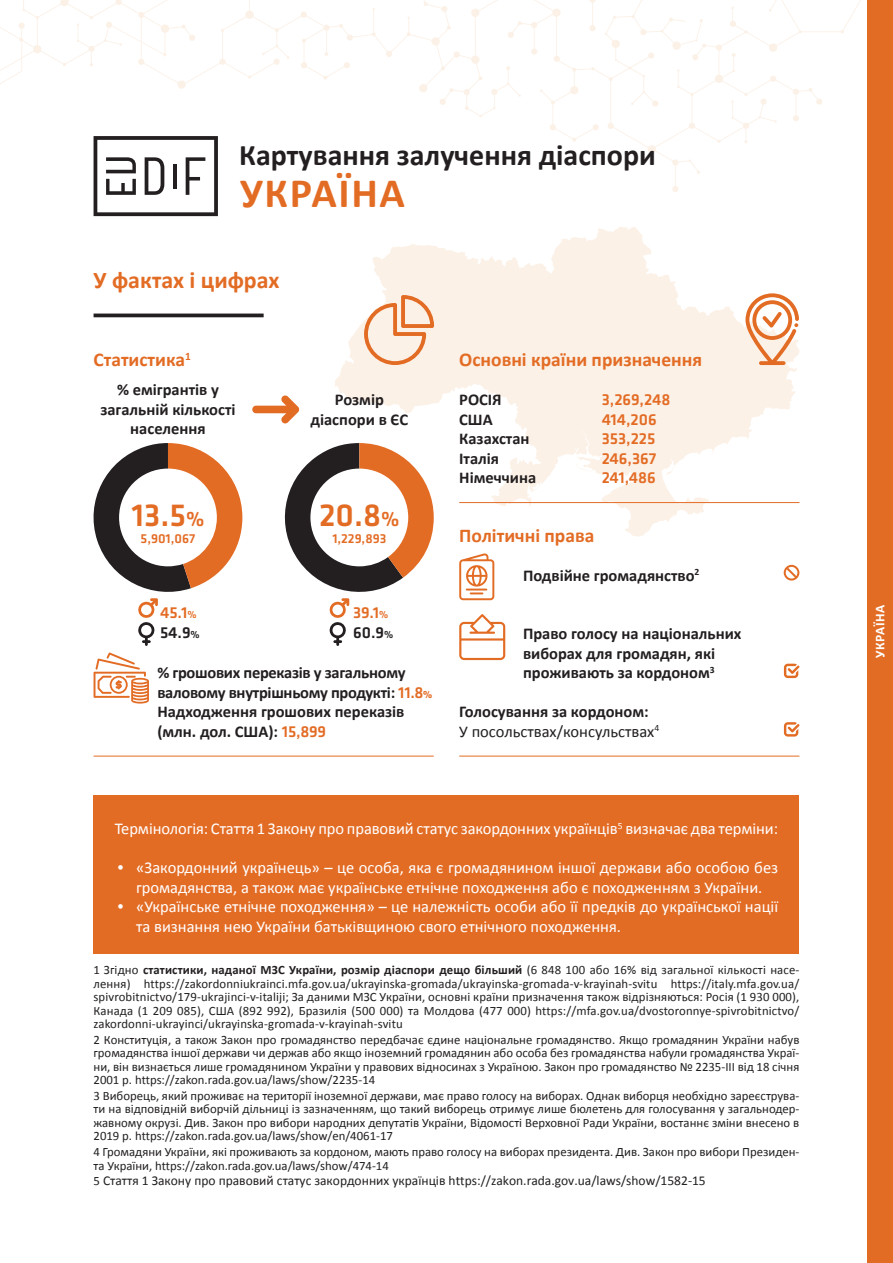
<style>
.page{position:relative;width:893px;height:1263px;background:#fff}
.page>*{position:absolute;margin:0;border:0;box-sizing:border-box;transform-origin:0 0}
.t1{font:700 42px "Calibri";letter-spacing:.04em;color:#e36c25}
.t2{font:500 33px "Klavika";color:#e36c25}
.t3{font:700 30px "Calibri";color:#231f20}
.t4{font:700 24px "Calibri";color:#e36c25}
.t5{font:700 19.5px "Calibri";color:#e36c25}
._1_2_Paragraph{font:16.5px/19.5px "Calibri";color:#fff;text-align:center}
.t6{font:700 16.5px/19.5px "Calibri";color:#231f20}
.t7{font:700 16.5px/19.5px "Calibri";letter-spacing:-.02em;color:#231f20}
.t8{font:500 16.5px/20.1px "Klavika";color:#e36c25}
.t9{font:16.5px "Calibri";color:#231f20}
.Footnote{font:13.5px "Calibri";color:#231f20}
.t10{font:500 13.5px "Klavika";color:#e36c25}
.t11{font:700 13.5px "Calibri";letter-spacing:.04em;color:#fff}
.Footnote-2{font:12.75px/13.5px "Calibri";color:#231f20;text-align:justify}
.s1{font-size:21px}
.s2{font-size:10.5px}
.s3{color:#231f20}
.s4{font-size:10.5px;color:#231f20}
.s5{font-family:"Klavika";font-weight:500;color:#e36c25}
.s6{font-family:"Klavika";font-size:10.5px;color:#e36c25}
.s7{font-weight:700}
.s8{font-size:12.75px}
</style>
<div class="page">
<div style="left:867px;top:0;width:26px;height:1263px;background:#e36c25"></div>
<div style="left:94px;top:795px;width:705px;height:159px;background:#e36c25"></div>
<svg style="left:335px;top:227px;width:464px;height:310px;fill:#fcf1e7"></svg>
<hr style="left:94px;top:314px;width:170px;height:3px;background:#231f20">
<hr style="left:94px;top:756px;width:340px;height:1px;background:#e36c25">
<hr style="left:459px;top:502px;width:340px;height:1px;background:#e36c25">
<svg style="left:745px;top:293px;width:54px;height:72px"></svg>
<svg style="left:364px;top:295px;width:70px;height:70px;background:#f6d2ba"></svg>
<hr style="left:459px;top:756px;width:340px;height:1px;background:#e36c25">
<svg style="left:459px;top:553px;width:35px;height:47px"></svg>
<svg style="left:459px;top:614px;width:46px;height:46px"></svg>
<svg style="left:94px;top:652px;width:55px;height:51px"></svg>
<svg style="left:0;top:0;width:861px;height:216px"></svg>
<hr style="left:173px;top:164px;width:4px;height:25px;background:#231f20">
<svg style="left:252px;top:395px;width:48px;height:28px"></svg>
<svg style="left:784px;top:664px;width:15px;height:14px"></svg>
<svg style="left:784px;top:722px;width:15px;height:15px"></svg>
<svg style="left:94px;top:443px;width:148px;height:203px"></svg>
<svg style="left:284px;top:443px;width:150px;height:203px"></svg>
<svg style="left:784px;top:565px;width:15px;height:16px"></svg>
<p class="t3" style="left:239px;top:136px;width:418px">Картування залучення діаспори</p>
<p class="t1" style="left:240px;top:167px;width:167px">УКРАЇНА</p>
<p class="t4" style="left:94px;top:265px;width:188px">У фактах і цифрах</p>
<p class="t5" style="left:94px;top:347px;width:99px">Статистика<sup>1</sup></p>
<p class="t6" style="left:100px;top:379px;width:137px;text-align:center">% емігрантів у загальній кількості населення</p>
<p class="t6" style="left:310px;top:389px;width:99px;text-align:center">Розмір діаспори в ЄС</p>
<p class="t2" style="left:131px;top:493px;width:74px">13.5<span class="s1">%</span></p>
<p class="t2" style="left:319px;top:493px;width:82px">20.8<span class="s1">%</span></p>
<p class="t10" style="left:141px;top:529px;width:56px">5,901,067</p>
<p class="t10" style="left:332px;top:529px;width:55px">1,229,893</p>
<p class="t8" style="left:160px;top:602px;width:41px">45.1<span class="s2">%<br></span><span class="s3">54.9</span><span class="s4">%</span></p>
<p class="t8" style="left:353px;top:602px;width:42px">39.1<span class="s2">%<br></span><span class="s3">60.9</span><span class="s4">%</span></p>
<p class="t7" style="left:157px;top:662px;width:277px">% грошових переказів у загальному валовому внутрішньому продукті: <span class="s5">11.8</span><span class="s6">%</span></p>
<p class="t6" style="left:157px;top:701px;width:249px">Надходження грошових переказів (млн. дол. США): <span class="s5">15,899</span></p>
<p class="t5" style="left:459px;top:347px;width:245px">Основні країни призначення</p>
<p class="t6" style="left:459px;top:389px;width:44px">РОСІЯ</p>
<p class="t6" style="left:459px;top:408px;width:35px">США</p>
<p class="t6" style="left:459px;top:428px;width:72px">Казахстан</p>
<p class="t6" style="left:459px;top:447px;width:41px">Італія</p>
<p class="t6" style="left:459px;top:467px;width:78px">Німеччина</p>
<p class="t8" style="left:602px;top:389px;width:70px">3,269,248</p>
<p class="t8" style="left:602px;top:409px;width:57px">414,206</p>
<p class="t8" style="left:602px;top:428px;width:55px">353,225</p>
<p class="t8" style="left:602px;top:448px;width:56px">246,367</p>
<p class="t8" style="left:602px;top:467px;width:56px">241,486</p>
<p class="t5" style="left:459px;top:523px;width:137px">Політичні права</p>
<p class="t6" style="left:523px;top:564px;width:178px">Подвійне громадянство<sup>2</sup></p>
<p class="t6" style="left:523px;top:623px;width:220px">Право голосу на національних виборах для громадян, які проживають за кордоном<sup>3</sup></p>
<p class="t6" style="left:459px;top:701px;width:191px">Голосування за кордоном:</p>
<p class="t9" style="left:459px;top:721px;width:202px">У посольствах/консульствах<sup>4</sup></p>
<p class="_1_2_Paragraph" style="left:115px;top:818px;width:665px">Термінологія: Стаття 1 Закону про правовий статус закордонних українців<sup>5</sup> визначає два терміни:</p>
<p class="_1_2_Paragraph" style="left:115px;top:857px;width:665px">• «Закордонний українець» – це особа, яка є громадянином іншої держави або особою без громадянства, а також має українське етнічне походження або є походженням з України.</p>
<p class="_1_2_Paragraph" style="left:136px;top:896px;width:644px;text-align:left;text-indent:-21px">• «Українське етнічне походження» – це належність особи або її предків до української нації та визнання нею України батьківщиною свого етнічного походження.</p>
<p class="Footnote-2" style="left:94px;top:962px;width:707px">1 Згідно <span class="s7">статистики, наданої МЗС України, розмір діаспори дещо більший</span> (6 848 100 або 16% від загальної кількості насе&shy;лення) https://zakordonniukrainci.mfa.gov.ua/ukrayinska-gromada/ukrayinska-gromada-v-krayinah-svitu https://italy.mfa.gov.ua/ spivrobitnictvo/179-ukrajinci-v-italiji; За даними МЗС України, основні країни призначення також відрізняються: Росія (1 930 000), Канада (1 209 085), США (892 992), Бразилія (500 000) та Молдова (477 000) https://mfa.gov.ua/dvostoronnye-spivrobitnictvo/ zakordonni-ukrayinci/ukrayinska-gromada-v-krayinah-svitu</p>
<p class="Footnote-2" style="left:94px;top:1032px;width:707px">2 Конституція, а також Закон про громадянство передбачає єдине національне громадянство. Якщо громадянин України набув громадянства іншої держави чи держав або якщо іноземний громадянин або особа без громадянства набули громадянства Украї&shy;ни, він визнається лише громадянином України у правових відносинах з Україною. Закон про громадянство № 2235-III від 18 січня 2001 р. https://zakon.rada.gov.ua/laws/show/2235-14</p>
<p class="Footnote-2" style="left:94px;top:1088px;width:707px">3 Виборець, який проживає на території іноземної держави, має право голосу на виборах. Однак виборця необхідно зареєструва&shy;ти на відповідній виборчій дільниці із зазначенням, що такий виборець отримує лише бюлетень для голосування у загальнодер&shy;жавному окрузі. Див. Закон про вибори народних депутатів України, Відомості Верховної Ради України, востаннє зміни внесено в 2019 р. https://zakon.rada.gov.ua/laws/show/en/4061-17</p>
<p class="Footnote-2" style="left:94px;top:1144px;width:707px">4 Громадяни України, які проживають за кордоном, мають право голосу на виборах президента. Див. Закон про вибори Президен&shy;та України, https://zakon.rada.gov.ua/laws/show/474-14</p>
<p class="Footnote" style="left:94px;top:1172px;width:614px"><span class="s8">5</span> Стаття 1 Закону про правовий статус закордонних українців https://zakon.rada.gov.ua/laws/show/1582-15</p>
<p class="t11" style="left:871px;top:658px;width:55px;rotate:-90deg">УКРАЇНА</p>
</div>
